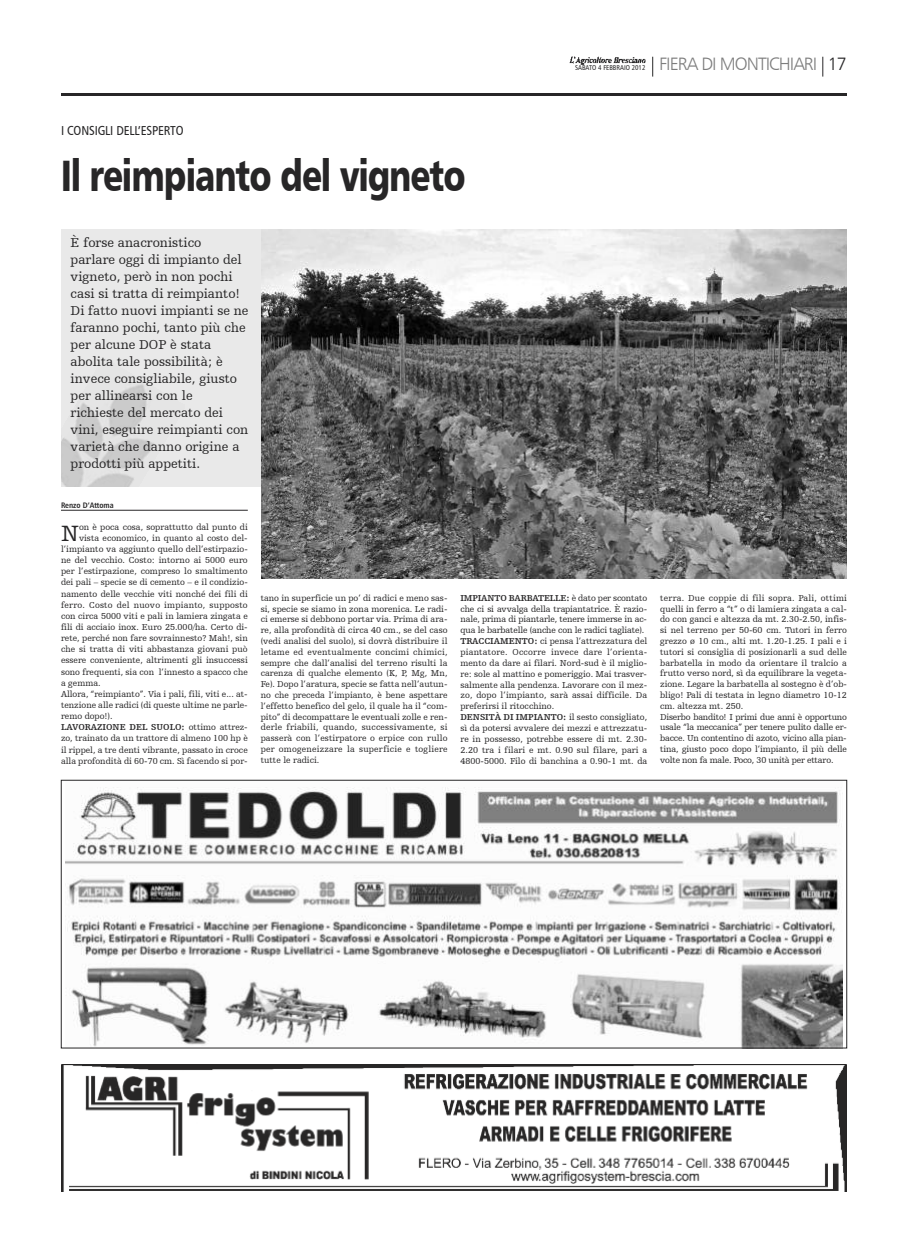
<style>
.page{position:relative;width:908px;height:1248px;background:#fff}
.page>*{position:absolute;margin:0;border:0;box-sizing:border-box;transform-origin:0 0}
.t1{font:44px "Humanist 777 BT Black B";letter-spacing:-.03em;color:#272627;scale:.76 1}
.t2{font:23.2px "Humanist Slabserif 712 BT";color:#272627}
.t3{font:18px "Humanist 777 BT Light B";letter-spacing:-.055em;color:#7d7d7d}
.t4{font:13.5px/17px "Humanist Slabserif 712 BT";color:#272627}
.t5{font:13px "Humanist 777 BT Roman Condensed B";letter-spacing:-.01em;color:#272627}
.t6{font:9px/10.8px "Humanist Slabserif 712 BT";color:#272627}
.t7{font:9px "Humanist Slabserif 712 BT";letter-spacing:.02em;color:#272627}
.t8{font:700 9px "Humanist Slabserif 712 BT";color:#272627}
.t9{font:8px "Humanist 777 BT Bold Condensed B";color:#272627}
.t10{font:7px "Humanist 777 BT Roman Condensed B";color:#272627}
.s1{color:#272627}
.s2{font-weight:400}
.s3{font-weight:700}
</style>
<div class="page">
<hr style="left:61px;top:93px;width:785px;height:3px;background:#272627">
<img style="left:569px;top:57px;width:76px;height:8px">
<svg style="left:652px;top:57px;width:1px;height:20px"></svg>
<svg style="left:822px;top:57px;width:1px;height:20px"></svg>
<img style="left:62px;top:1064px;width:783px;height:127px">
<hr style="left:61px;top:510px;width:187px;height:1px;background:#272627">
<div style="left:61px;top:230px;width:216px;height:257px;background:#e9e9e9"></div>
<img style="left:61px;top:384px;width:94px;height:103px">
<img style="left:261px;top:230px;width:585px;height:349px">
<img style="left:65px;top:787px;width:776px;height:259px">
<h3 class="t5" style="left:61px;top:122px;width:124px">I CONSIGLI DELL’ESPERTO</h3>
<h1 class="t1" style="left:61px;top:147px;width:533px">Il reimpianto del vigneto</h1>
<p class="t4" style="left:71px;top:234px;width:179px">È forse anacronistico parlare oggi di impianto del vigneto, però in non pochi casi si tratta di reimpianto!<br>Di fatto nuovi impianti se ne faranno pochi, tanto più che per alcune DOP è stata abolita tale possibilità; è invece consigliabile, giusto per allinearsi con le richieste del mercato dei vini, eseguire reimpianti con varietà che danno origine a prodotti più appetiti.</p>
<p class="t10" style="left:575px;top:64px;width:72px">SABATO 4 FEBBRAIO 2012</p>
<h3 class="t3" style="left:659px;top:53px;width:189px">FIERA DI MONTICHIARI <span class="s1">17</span></h3>
<p class="t9" style="left:61px;top:500px;width:54px">Renzo D’attoma</p>
<h2 class="t2" style="left:61px;top:519px;width:20px">N</h2>
<p class="t6" style="left:79px;top:521px;width:170px">on è poca cosa, soprattutto dal punto di</p>
<p class="t6" style="left:79px;top:532px;width:170px">vista economico, in quanto al costo del-</p>
<p class="t6" style="left:61px;top:543px;width:188px">l’impianto va aggiunto quello dell’estirpazio-</p>
<p class="t6" style="left:61px;top:554px;width:188px">ne del vecchio. Costo: intorno ai 5000 euro</p>
<p class="t6" style="left:61px;top:565px;width:188px">per l’estirpazione, compreso lo smaltimento</p>
<p class="t6" style="left:61px;top:577px;width:188px">dei pali – specie se di cemento – e il condizio-</p>
<p class="t6" style="left:61px;top:588px;width:188px">namento delle vecchie viti nonché dei fili di</p>
<p class="t7" style="left:61px;top:599px;width:188px">ferro. Costo del nuovo impianto, supposto</p>
<p class="t6" style="left:61px;top:610px;width:188px">con circa 5000 viti e pali in lamiera zingata e</p>
<p class="t6" style="left:61px;top:621px;width:188px">fili di acciaio inox. Euro 25.000/ha. Certo di-</p>
<p class="t6" style="left:61px;top:632px;width:188px">rete, perché non fare sovrainnesto? Mah!, sin</p>
<p class="t6" style="left:61px;top:643px;width:188px">che si tratta di viti abbastanza giovani può</p>
<p class="t6" style="left:61px;top:654px;width:188px">essere conveniente, altrimenti gli insuccessi</p>
<p class="t6" style="left:61px;top:666px;width:188px">sono frequenti, sia con l’innesto a spacco che</p>
<p class="t6" style="left:61px;top:677px;width:41px">a gemma.</p>
<p class="t6" style="left:61px;top:688px;width:188px">Allora, “reimpianto”. Via i pali, fili, viti e... at-</p>
<p class="t6" style="left:61px;top:699px;width:188px">tenzione alle radici (di queste ultime ne parle-</p>
<p class="t6" style="left:61px;top:710px;width:53px">remo dopo!).</p>
<p class="t8" style="left:61px;top:721px;width:188px">LAVORAZIONE DEL SUOLO: <span class="s2">ottimo attrez-</span></p>
<p class="t6" style="left:61px;top:732px;width:188px">zo, trainato da un trattore di almeno 100 hp è</p>
<p class="t6" style="left:61px;top:744px;width:188px">il rippel, a tre denti vibrante, passato in croce</p>
<p class="t6" style="left:61px;top:755px;width:188px">alla profondità di 60-70 cm. Sì facendo si por-</p>
<p class="t6" style="left:260px;top:592px;width:188px;text-align:justify">tano in superficie un po’ di radici e meno sas&shy;si, specie se siamo in zona morenica. Le radi&shy;ci emerse si debbono portar via. Prima di ara&shy;re, alla profondità di circa 40 cm., se del caso (vedi analisi del suolo), si dovrà distribuire il letame ed eventualmente concimi chimici, sempre che dall’analisi del terreno risulti la carenza di qualche elemento (K, P, Mg, Mn, Fe). Dopo l’aratura, specie se fatta nell’autun&shy;no che preceda l’impianto, è bene aspettare l’effetto benefico del gelo, il quale ha il “com&shy;pito” di decompattare le eventuali zolle e ren&shy;derle friabili, quando, successivamente, si passerà con l’estirpatore o erpice con rullo per omogeneizzare la superficie e togliere tutte le radici.</p>
<p class="t6" style="left:460px;top:592px;width:188px"><span class="s3">IMPIANTO BARBATELLE:</span> è dato per scontato che ci si avvalga della trapiantatrice. È razio&shy;nale, prima di piantarle, tenere immerse in ac&shy;qua le barbatelle (anche con le radici tagliate).<br><span class="s3">TRACCIAMENTO:</span> ci pensa l’attrezzatura del piantatore. Occorre invece dare l’orienta&shy;mento da dare ai filari. Nord-sud è il miglio&shy;re: sole al mattino e pomeriggio. Mai trasver&shy;salmente alla pendenza. Lavorare con il mez&shy;zo, dopo l’impianto, sarà assai difficile. Da preferirsi il ritocchino.<br><span class="s3">DENSITÀ DI IMPIANTO:</span> il sesto consigliato, sì da potersi avvalere dei mezzi e attrezzatu&shy;re in possesso, potrebbe essere di mt. 2.30- 2.20 tra i filari e mt. 0.90 sul filare, pari a 4800-5000. Filo di banchina a 0.90-1 mt. da</p>
<p class="t6" style="left:660px;top:592px;width:188px">terra. Due coppie di fili sopra. Pali, ottimi quelli in ferro a “t” o di lamiera zingata a cal&shy;do con ganci e altezza da mt. 2.30-2.50, infis&shy;si nel terreno per 50-60 cm. Tutori in ferro grezzo ø 10 cm., alti mt. 1.20-1.25. I pali e i tutori si consiglia di posizionarli a sud delle barbatella in modo da orientare il tralcio a frutto verso nord, sì da equilibrare la vegeta&shy;zione. Legare la barbatella al sostegno è d’ob&shy;bligo! Pali di testata in legno diametro 10-12 cm. altezza mt. 250.<br>Diserbo bandito! I primi due anni è opportuno usale “la meccanica” per tenere pulito dalle er&shy;bacce. Un contentino di azoto, vicino alla pian&shy;tina, giusto poco dopo l’impianto, il più delle volte non fa male. Poco, 30 unità per ettaro.</p>
</div>
